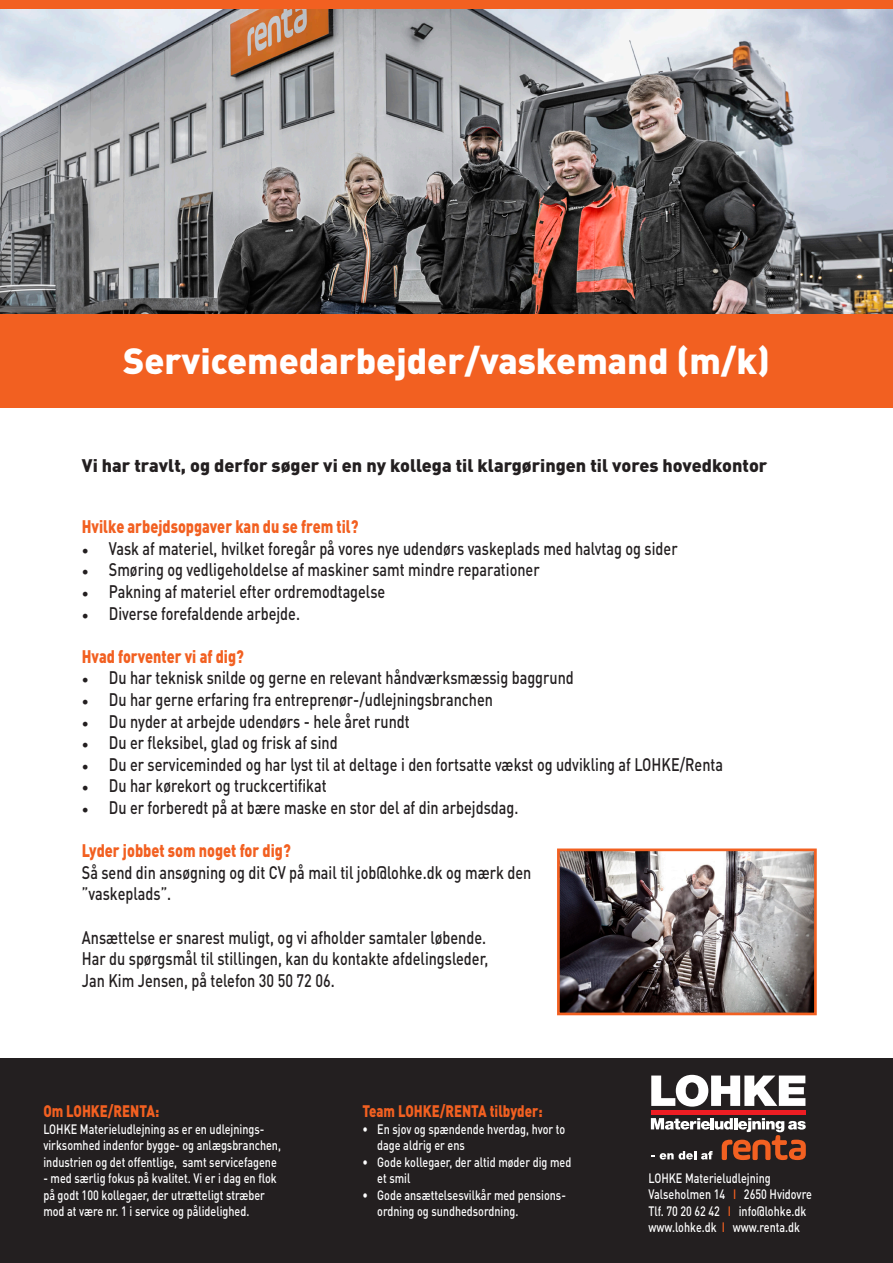
<style>
.page{position:relative;width:893px;height:1263px;background:#fff}
.page>*{position:absolute;margin:0;border:0;box-sizing:border-box;transform-origin:0 0}
.t1{font:900 36px "DIN Pro";color:#fff}
.t2{font:500 18px "DIN Pro";color:#231f20;scale:.8 1}
.t3{font:900 18px "DIN Pro";color:#f26021;scale:.8 1}
.t4{font:900 18px "DIN Pro";color:#231f20}
.t5{font:900 16.5px "DIN Pro";color:#f26021;scale:.8 1}
.t6{font:500 13.5px/16.5px "DIN Pro";color:#fff;scale:.8 1}
.s1{font-family:"Minion Pro";font-weight:400}
.s2{color:#f26021}
</style>
<div class="page">
<div style="left:0;top:1059px;width:893px;height:204px;background:#231f20"></div>
<img style="left:0;top:9px;width:893px;height:306px">
<div style="left:0;top:315px;width:893px;height:93px;background:#f26021"></div>
<div style="left:0;top:0;width:893px;height:9px;background:#f26021"></div>
<hr style="left:651px;top:1110px;width:155px;height:4px;background:#ee1d23">
<svg style="left:651px;top:1075px;width:154px;height:32px"></svg>
<svg style="left:651px;top:1118px;width:155px;height:42px"></svg>
<img style="left:561px;top:852px;width:252px;height:159px">
<div style="left:557px;top:848px;width:260px;height:167px;border:3px solid #f26021"></div>
<p class="t1" style="left:123px;top:337px;width:648px">Servicemedarbejder/vaskemand (m/k)</p>
<p class="t4" style="left:82px;top:453px;width:687px">Vi har travlt, og derfor søger vi en ny kollega til klargøringen til vores hovedkontor</p>
<p class="t3" style="left:82px;top:514px;width:347px">Hvilke arbejdsopgaver kan du se frem til?</p>
<p class="t2" style="left:82px;top:536px;width:746px"><span class="s1">•</span> Vask af materiel, hvilket foregår på vores nye udendørs vaskeplads med halvtag og sider</p>
<p class="t2" style="left:82px;top:558px;width:574px"><span class="s1">•</span> Smøring og vedligeholdelse af maskiner samt mindre reparationer</p>
<p class="t2" style="left:82px;top:579px;width:381px"><span class="s1">•</span> Pakning af materiel efter ordremodtagelse</p>
<p class="t2" style="left:82px;top:601px;width:274px"><span class="s1">•</span> Diverse forefaldende arbejde.</p>
<p class="t3" style="left:82px;top:644px;width:204px">Hvad forventer vi af dig?</p>
<p class="t2" style="left:82px;top:666px;width:616px"><span class="s1">•</span> Du har teknisk snilde og gerne en relevant håndværksmæssig baggrund</p>
<p class="t2" style="left:82px;top:687px;width:515px"><span class="s1">•</span> Du har gerne erfaring fra entreprenør-/udlejningsbranchen</p>
<p class="t2" style="left:82px;top:709px;width:411px"><span class="s1">•</span> Du nyder at arbejde udendørs - hele året rundt</p>
<p class="t2" style="left:82px;top:730px;width:321px"><span class="s1">•</span> Du er fleksibel, glad og frisk af sind</p>
<p class="t2" style="left:82px;top:752px;width:803px"><span class="s1">•</span> Du er serviceminded og har lyst til at deltage i den fortsatte vækst og udvikling af LOHKE/Renta</p>
<p class="t2" style="left:82px;top:774px;width:308px"><span class="s1">•</span> Du har kørekort og truckcertifikat</p>
<p class="t2" style="left:82px;top:795px;width:547px"><span class="s1">•</span> Du er forberedt på at bære maske en stor del af din arbejdsdag.</p>
<p class="t3" style="left:82px;top:838px;width:263px">Lyder jobbet som noget for dig?</p>
<p class="t2" style="left:82px;top:860px;width:563px">Så send din ansøgning og dit CV på mail til job@lohke.dk og mærk den</p>
<p class="t2" style="left:82px;top:882px;width:113px">”vaskeplads”.</p>
<p class="t2" style="left:82px;top:925px;width:507px">Ansættelse er snarest muligt, og vi afholder samtaler løbende.</p>
<p class="t2" style="left:82px;top:946px;width:510px">Har du spørgsmål til stillingen, kan du kontakte afdelingsleder,</p>
<p class="t2" style="left:82px;top:968px;width:318px">Jan Kim Jensen, på telefon 30 50 72 06.</p>
<p class="t5" style="left:43px;top:1100px;width:146px">Om LOHKE/RENTA:</p>
<p class="t6" style="left:43px;top:1120px;width:299px">LOHKE Materieludlejning as er en udlejnings&shy;virksomhed indenfor bygge- og anlægsbranchen, industrien og det offentlige, samt servicefagene</p>
<p class="t6" style="left:43px;top:1170px;width:293px">- med særlig fokus på kvalitet. Vi er i dag en flok på godt 100 kollegaer, der utrætteligt stræber mod at være nr. 1 i service og pålidelighed.</p>
<p class="t5" style="left:362px;top:1100px;width:227px">Team LOHKE/RENTA tilbyder:</p>
<p class="t6" style="left:377px;top:1120px;width:237px;text-indent:-15px">• En sjov og spændende hverdag, hvor to dage aldrig er ens</p>
<p class="t6" style="left:377px;top:1153px;width:244px;text-indent:-15px">• Gode kollegaer, der altid møder dig med et smil</p>
<p class="t6" style="left:377px;top:1186px;width:237px;text-indent:-15px">• Gode ansættelsesvilkår med pensions&shy;ordning og sundhedsordning.</p>
<p class="t6" style="left:648px;top:1169px;width:154px">LOHKE Materieludlejning</p>
<p class="t6" style="left:648px;top:1186px;width:206px">Valseholmen 14 <span class="s2">I</span> 2650 Hvidovre</p>
<p class="t6" style="left:648px;top:1202px;width:199px">Tlf. 70 20 62 42 <span class="s2">I</span> info@lohke.dk</p>
<p class="t6" style="left:648px;top:1219px;width:191px">www.lohke.dk <span class="s2">I</span> www.renta.dk</p>
</div>
